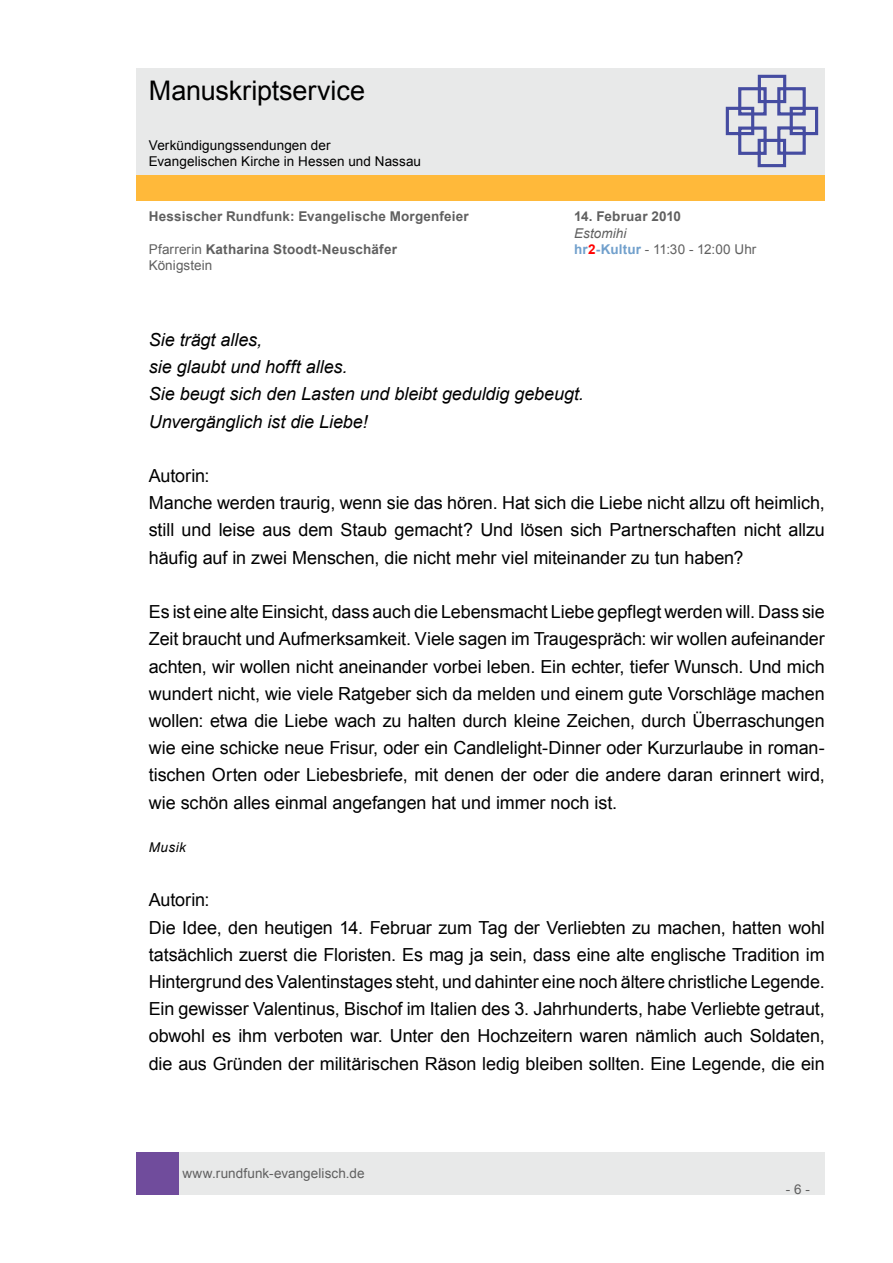
<style>
.page{position:relative;width:893px;height:1263px;background:#fff}
.page>*{position:absolute;margin:0;border:0;box-sizing:border-box;transform-origin:0 0}
.t1{font:27px "Arial";letter-spacing:-.005em;color:#000}
.t2{font:18px/27.2px "Arial";letter-spacing:-.005em;color:#000}
.t3{font:italic 18px/27.2px "Arial";letter-spacing:-.005em;color:#000}
.t4{font:700 13.5px "Arial";letter-spacing:.015em;color:#606060}
.t5{font:13.5px "Arial";letter-spacing:.005em;color:#606060}
.t6{font:13.5px/16.2px "Arial";letter-spacing:.005em;color:#000}
.t7{font:italic 13.5px "Arial";letter-spacing:.01em;color:#606060}
.t8{font:italic 13.5px "Arial";letter-spacing:.035em;color:#000}
.s1{font-weight:400}
.s2{font-weight:700;color:#71a0cc}
.s3{font-weight:700;color:#f00}
</style>
<div class="page">
<div style="left:179px;top:1152px;width:646px;height:43px;background:#e8e9e9"></div>
<div style="left:136px;top:1152px;width:43px;height:43px;background:#704c9c"></div>
<div style="left:136px;top:175px;width:689px;height:26px;background:#ffb93a"></div>
<div style="left:136px;top:68px;width:689px;height:106px;background:#e8e9e9"></div>
<svg style="left:725px;top:74px;width:94px;height:94px"></svg>
<h1 class="t1" style="left:149px;top:73px;width:218px">Manuskriptservice</h1>
<p class="t6" style="left:149px;top:137px;width:274px">Verkündigungssendungen der<br>Evangelischen Kirche in Hessen und Nassau</p>
<p class="t4" style="left:149px;top:208px;width:322px">Hessischer Rundfunk: Evangelische Morgenfeier</p>
<p class="t4" style="left:574px;top:208px;width:109px">14. Februar 2010</p>
<p class="t7" style="left:574px;top:224px;width:54px">Estomihi</p>
<p class="t4" style="left:149px;top:240px;width:250px"><span class="s1">Pfarrerin</span> Katharina Stoodt-Neuschäfer</p>
<p class="t5" style="left:574px;top:240px;width:184px"><span class="s2">hr</span><span class="s3">2</span><span class="s2">-Kultur</span> - 11:30 - 12:00 Uhr</p>
<p class="t5" style="left:149px;top:256px;width:65px">Königstein</p>
<p class="t3" style="left:149px;top:326px;width:437px">Sie trägt alles,<br>sie glaubt und hofft alles.<br>Sie beugt sich den Lasten und bleibt geduldig gebeugt.<br>Unvergänglich ist die Liebe!</p>
<p class="t2" style="left:149px;top:462px;width:678px">Autorin:<br>Manche werden traurig, wenn sie das hören. Hat sich die Liebe nicht allzu oft heimlich, still und leise aus dem Staub gemacht? Und lösen sich Partnerschaften nicht allzu häufig auf in zwei Menschen, die nicht mehr viel miteinander zu tun haben?</p>
<p class="t2" style="left:149px;top:598px;width:678px;text-align:justify">Es ist eine alte Einsicht, dass auch die Lebensmacht Liebe gepflegt werden will. Dass sie Zeit braucht und Aufmerksamkeit. Viele sagen im Traugespräch: wir wollen aufeinander achten, wir wollen nicht aneinander vorbei leben. Ein echter, tiefer Wunsch. Und mich wundert nicht, wie viele Ratgeber sich da melden und einem gute Vorschläge machen wollen: etwa die Liebe wach zu halten durch kleine Zeichen, durch Überraschungen wie eine schicke neue Frisur, oder ein Candlelight-Dinner oder Kurzurlaube in roman&shy;tischen Orten oder Liebesbriefe, mit denen der oder die andere daran erinnert wird, wie schön alles einmal angefangen hat und immer noch ist.</p>
<p class="t8" style="left:149px;top:838px;width:39px">Musik</p>
<p class="t2" style="left:149px;top:887px;width:678px">Autorin:<br>Die Idee, den heutigen 14. Februar zum Tag der Verliebten zu machen, hatten wohl tatsächlich zuerst die Floristen. Es mag ja sein, dass eine alte englische Tradition im Hintergrund des Valentinstages steht, und dahinter eine noch ältere christliche Legende.<br>Ein gewisser Valentinus, Bischof im Italien des 3. Jahrhunderts, habe Verliebte getraut, obwohl es ihm verboten war. Unter den Hochzeitern waren nämlich auch Soldaten, die aus Gründen der militärischen Räson ledig bleiben sollten. Eine Legende, die ein</p>
<p class="t5" style="left:182px;top:1164px;width:184px">www.rundfunk-evangelisch.de</p>
<p class="t5" style="left:786px;top:1180px;width:26px">- 6 -</p>
</div>
